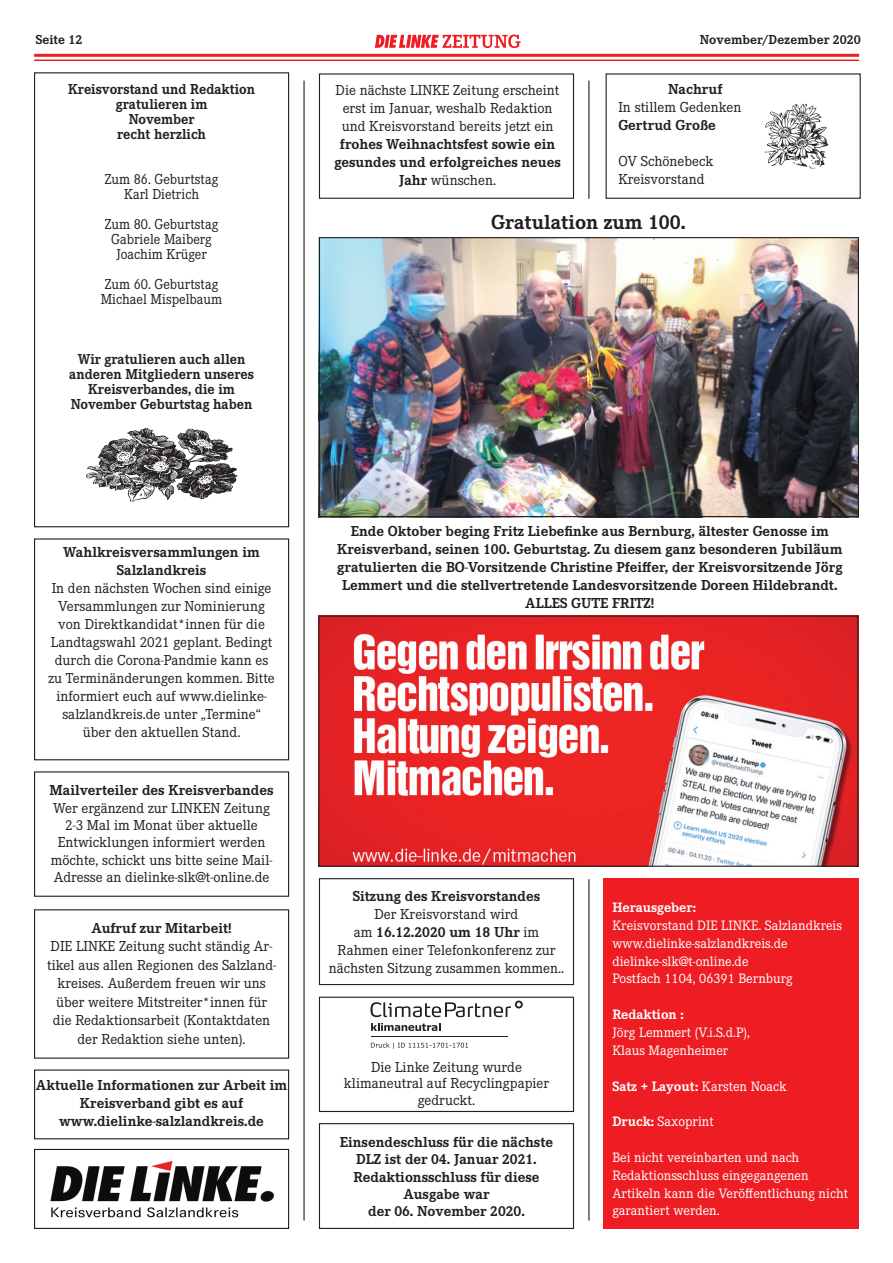
<style>
.page{position:relative;width:893px;height:1263px;background:#fff}
.page>*{position:absolute;margin:0;border:0;box-sizing:border-box;transform-origin:0 0}
.t1{font:700 21px "Corporate E";color:#231f20}
.t2{font:15px/18px "Corporate E";color:#231f20;text-align:center}
.t3{font:700 15px/18px "Corporate E";color:#231f20;text-align:center}
.t4{font:700 15px/15px "Corporate E";color:#231f20;text-align:center;scale:.95 1}
.t5{font:15px/15px "Corporate E";color:#231f20;text-align:center;scale:.95 1}
.t6{font:14.1px/17.9px "Corporate E";color:#fff}
.t7{font:700 14.1px "Corporate E";color:#fff}
.t8{font:700 13.5px "Corporate E";letter-spacing:.005em;color:#231f20}
.s1{font-weight:700}
.s2{font-weight:400}
</style>
<div class="page">
<div style="left:319px;top:997px;width:255px;height:115px;border:1px solid #231f20"></div>
<hr style="left:34px;top:54px;width:825px;height:3px;background:#ee1d23">
<hr style="left:34px;top:60px;width:825px;height:1px;background:#ee1d23">
<svg style="left:375px;top:35px;width:145px;height:13px"></svg>
<svg style="left:371px;top:1023px;width:70px;height:8px"></svg>
<hr style="left:371px;top:1036px;width:136px;height:1px;background:#231f20">
<svg style="left:370px;top:1000px;width:153px;height:17px"></svg>
<svg style="left:371px;top:1042px;width:97px;height:7px"></svg>
<div style="left:604px;top:878px;width:255px;height:351px;background:#ee1d23"></div>
<div style="left:319px;top:878px;width:255px;height:107px;border:1px solid #231f20"></div>
<div style="left:319px;top:1123px;width:255px;height:106px;border:1px solid #231f20"></div>
<div style="left:34px;top:72px;width:255px;height:455px;border:1px solid #231f20"></div>
<hr style="left:588px;top:81px;width:1px;height:118px;background:#231f20">
<hr style="left:588px;top:879px;width:1px;height:341px;background:#231f20">
<hr style="left:303px;top:81px;width:2px;height:1139px;background:#231f20">
<img style="left:87px;top:428px;width:150px;height:74px">
<img style="left:320px;top:617px;width:536px;height:248px">
<div style="left:318px;top:615px;width:540px;height:252px;border:1px solid #231f20"></div>
<img style="left:50px;top:1161px;width:225px;height:57px">
<div style="left:34px;top:1149px;width:255px;height:80px;border:1px solid #231f20"></div>
<div style="left:34px;top:909px;width:255px;height:150px;border:1px solid #231f20"></div>
<div style="left:319px;top:73px;width:255px;height:126px;border:1px solid #231f20"></div>
<div style="left:606px;top:73px;width:255px;height:126px;border:1px solid #231f20"></div>
<img style="left:764px;top:103px;width:65px;height:66px">
<div style="left:34px;top:538px;width:255px;height:222px;border:1px solid #231f20"></div>
<div style="left:34px;top:771px;width:255px;height:126px;border:1px solid #231f20"></div>
<img style="left:321px;top:239px;width:536px;height:276px">
<div style="left:319px;top:237px;width:540px;height:280px;border:1px solid #231f20"></div>
<p class="t8" style="left:36px;top:32px;width:48px">Seite 12</p>
<p class="t8" style="left:700px;top:32px;width:162px">November/Dezember 2020</p>
<p class="t4" style="left:68px;top:82px;width:198px">Kreisvorstand und Redaktion gratulieren im<br>November<br>recht herzlich</p>
<p class="t5" style="left:105px;top:172px;width:121px">Zum 86. Geburtstag<br>Karl Dietrich</p>
<p class="t5" style="left:105px;top:217px;width:121px">Zum 80. Geburtstag<br>Gabriele Maiberg<br>Joachim Krüger</p>
<p class="t5" style="left:101px;top:277px;width:129px;text-align:left">Zum 60. Geburtstag<br>Michael Mispelbaum</p>
<p class="t4" style="left:69px;top:352px;width:196px">Wir gratulieren auch allen anderen Mitgliedern unseres<br>Kreisverbandes, die im<br>November Geburtstag haben</p>
<p class="t2" style="left:334px;top:82px;width:228px">Die nächste LINKE Zeitung erscheint erst im Januar, weshalb Redaktion und Kreisvorstand bereits jetzt ein <span class="s1">frohes Weihnachtsfest sowie ein gesundes und erfolgreiches neues<br>Jahr</span> wünschen.</p>
<p class="t3" style="left:618px;top:80px;width:125px;text-align:left;text-indent:50px">Nachruf<br><span class="s2">In stillem Gedenken<br></span>Gertrud Große</p>
<p class="t2" style="left:618px;top:152px;width:97px;text-align:left">OV Schönebeck<br>Kreisvorstand</p>
<p class="t1" style="left:491px;top:210px;width:196px">Gratulation zum 100.</p>
<p class="t2" style="left:48px;top:544px;width:228px"><span class="s1">Wahlkreisversammlungen im<br>Salzlandkreis<br></span>In den nächsten Wochen sind einige<br>Versammlungen zur Nominierung von Direktkandidat*innen für die<br>Landtagswahl 2021 geplant. Bedingt durch die Corona-Pandmie kann es zu Terminänderungen kommen. Bitte informiert euch auf www.dielinke&shy;salzlandkreis.de unter „Termine“ über den aktuellen Stand.</p>
<p class="t2" style="left:50px;top:782px;width:225px;line-height:17.2px"><span class="s1">Mailverteiler des Kreisverbandes </span>Wer ergänzend zur LINKEN Zeitung 2-3 Mal im Monat über aktuelle Entwicklungen informiert werden möchte, schickt uns bitte seine Mail-Adresse an dielinke-slk@t-online.de</p>
<p class="t2" style="left:47px;top:919px;width:230px;line-height:18.5px"><span class="s1">Aufruf zur Mitarbeit!<br></span>DIE LINKE Zeitung sucht ständig Ar&shy;tikel aus allen Regionen des Salzland&shy;kreises. Außerdem freuen wir uns über weitere Mitstreiter*innen für die Redaktionsarbeit (Kontaktdaten der Redaktion siehe unten).</p>
<p class="t3" style="left:36px;top:1076px;width:253px">Aktuelle Informationen zur Arbeit im<br>Kreisverband gibt es auf www.dielinke-salzlandkreis.de</p>
<p class="t3" style="left:337px;top:522px;width:507px">Ende Oktober beging Fritz Liebefinke aus Bernburg, ältester Genosse im Kreisverband, seinen 100. Geburtstag. Zu diesem ganz besonderen Jubiläum gratulierten die BO-Vorsitzende Christine Pfeiffer, der Kreisvorsitzende Jörg Lemmert und die stellvertretende Landesvorsitzende Doreen Hildebrandt.<br>ALLES GUTE FRITZ!</p>
<p class="t2" style="left:329px;top:887px;width:237px"><span class="s1">Sitzung des Kreisvorstandes<br></span>Der Kreisvorstand wird<br>am <span class="s1">16.12.2020 um 18 Uhr</span> im<br>Rahmen einer Telefonkonferenz zur nächsten Sitzung zusammen kommen..</p>
<p class="t2" style="left:344px;top:1058px;width:207px;line-height:16.8px">Die Linke Zeitung wurde klimaneutral auf Recyclingpapier gedruckt.</p>
<p class="t3" style="left:340px;top:1134px;width:215px;line-height:17.2px">Einsendeschluss für die nächste<br>DLZ ist der 04. Januar 2021.<br>Redaktionsschluss für diese<br>Ausgabe war<br>der 06. November 2020.</p>
<p class="t6" style="left:612px;top:899px;width:231px"><span class="s1">Herausgeber:<br></span>Kreisvorstand DIE LINKE. Salzlandkreis www.dielinke-salzlandkreis.de dielinke-slk@t-online.de<br>Postfach 1104, 06391 Bernburg</p>
<p class="t6" style="left:612px;top:1006px;width:139px"><span class="s1">Redaktion :<br></span>Jörg Lemmert (V.i.S.d.P),<br>Klaus Magenheimer</p>
<p class="t7" style="left:612px;top:1078px;width:176px">Satz + Layout: <span class="s2">Karsten Noack</span></p>
<p class="t6" style="left:612px;top:1113px;width:103px"><span class="s1">Druck:</span> Saxoprint</p>
<p class="t6" style="left:612px;top:1148px;width:237px">Bei nicht vereinbarten und nach<br>Redaktionsschluss eingegangenen<br>Artikeln kann die Veröffentlichung nicht garantiert werden.</p>
</div>
